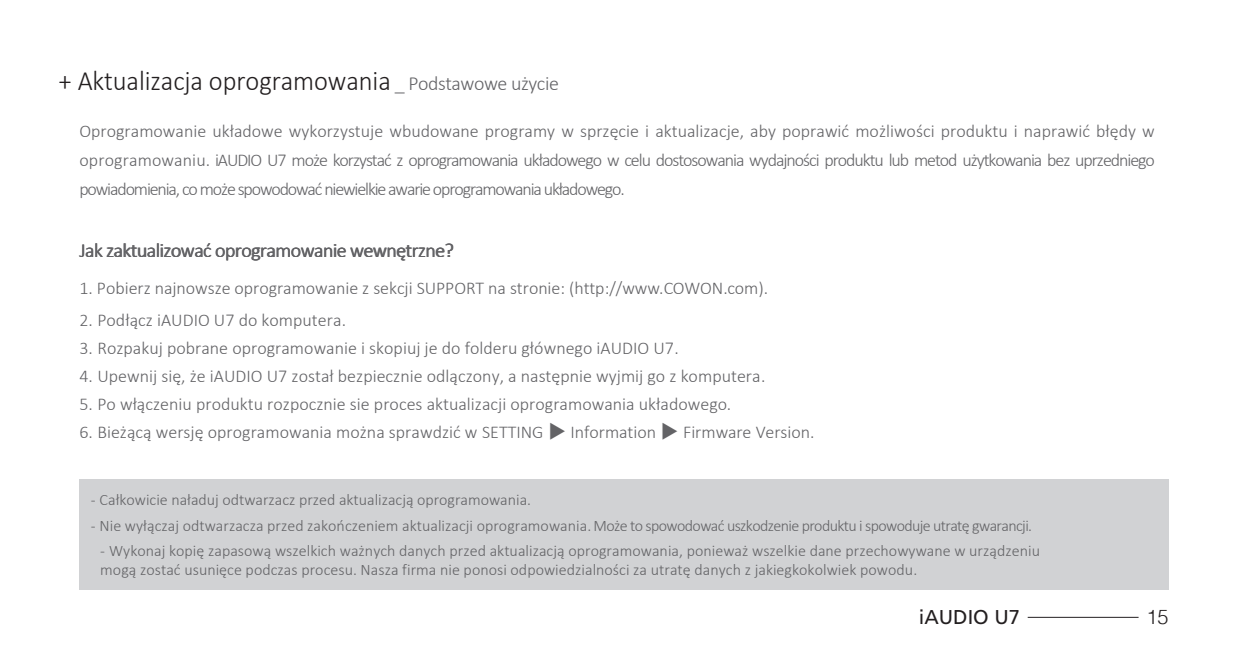
<style>
.page{position:relative;width:1248px;height:658px;background:#fff}
.page>*{position:absolute;margin:0;border:0;box-sizing:border-box;transform-origin:0 0}
.t1{font:300 28px "Calibri";letter-spacing:-.005em;color:#231f20;scale:.95 1}
.t2{font:300 20px "Calibri";letter-spacing:-.025em;color:#636366}
.t3{font:20px "Frutiger";color:#231f20}
.t4{font:300 20px "Helvetica LT";color:#231f20}
.t5{font:300 18px/29.2px "Calibri";color:#636366;text-align:justify}
.t6{font:300 16px/19.2px "Calibri";letter-spacing:.005em;color:#636366}
.s1{font-size:20px;color:#636366}
.s2{font-family:"Noto Sans CJ Kkr";font-weight:400}
</style>
<div class="page">
<hr style="left:1027px;top:616px;width:111px;height:2px;background:#231f20">
<div style="left:79px;top:479px;width:1089px;height:111px;background:#d1d2d4"></div>
<h1 class="t1" style="left:58px;top:67px;width:528px">+ Aktualizacja oprogramowania <span class="s1">_ Podstawowe użycie</span></h1>
<p class="t5" style="left:79px;top:117px;width:1076px">Oprogramowanie układowe wykorzystuje wbudowane programy w sprzęcie i aktualizacje, aby poprawić możliwości produktu i naprawić błędy w oprogramowaniu. iAUDIO U7 może korzystać z oprogramowania układowego w celu dostosowania wydajności produktu lub metod użytkowania bez uprzedniego powiadomienia, co może spowodować niewielkie awarie oprogramowania układowego.</p>
<p class="t2" style="left:79px;top:240px;width:376px">Jak zaktualizować oprogramowanie wewnętrzne?</p>
<p class="t5" style="left:79px;top:274px;width:690px">1. Pobierz najnowsze oprogramowanie z sekcji SUPPORT na stronie: (http://www.COWON.com).</p>
<p class="t5" style="left:79px;top:305px;width:268px">2. Podłącz iAUDIO U7 do komputera.</p>
<p class="t5" style="left:79px;top:333px;width:601px">3. Rozpakuj pobrane oprogramowanie i skopiuj je do folderu głównego iAUDIO U7.</p>
<p class="t5" style="left:79px;top:361px;width:687px">4. Upewnij się, że iAUDIO U7 został bezpiecznie odlączony, a następnie wyjmij go z komputera.</p>
<p class="t5" style="left:79px;top:389px;width:653px">5. Po włączeniu produktu rozpocznie sie proces aktualizacji oprogramowania układowego.</p>
<p class="t5" style="left:79px;top:417px;width:736px">6. Bieżącą wersję oprogramowania można sprawdzić w SETTING <span class="s2">▶</span> Information <span class="s2">▶</span> Firmware Version.</p>
<p class="t6" style="left:91px;top:490px;width:442px">- Całkowicie naładuj odtwarzacz przed aktualizacją oprogramowania.</p>
<p class="t6" style="left:91px;top:516px;width:942px">- Nie wyłączaj odtwarzacza przed zakończeniem aktualizacji oprogramowania. Może to spowodować uszkodzenie produktu i spowoduje utratę gwarancji.</p>
<p class="t6" style="left:100px;top:542px;width:941px">- Wykonaj kopię zapasową wszelkich ważnych danych przed aktualizacją oprogramowania, ponieważ wszelkie dane przechowywane w urządzeniu mogą zostać usunięce podczas procesu. Nasza firma nie ponosi odpowiedzialności za utratę danych z jakiegkokolwiek powodu.</p>
<p class="t3" style="left:918px;top:605px;width:103px">iAUDIO U7</p>
<p class="t4" style="left:1146px;top:604px;width:23px">15</p>
</div>
